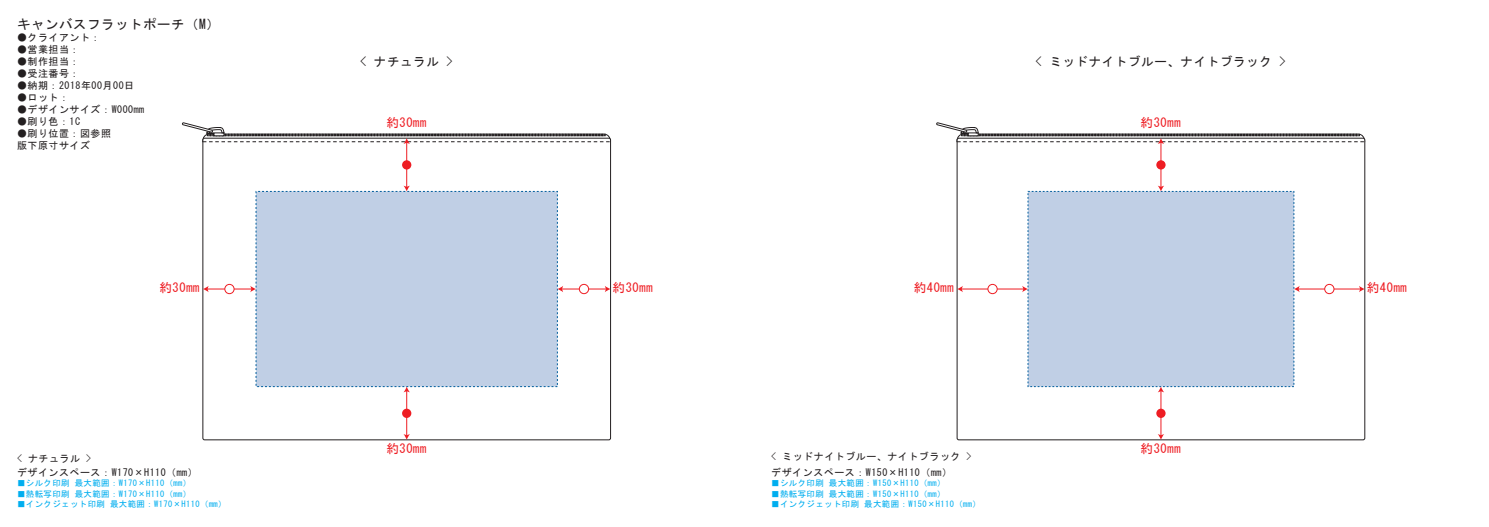
<style>
.page{position:relative;width:1489px;height:527px;background:#fff}
.page>*{position:absolute;margin:0;border:0;box-sizing:border-box;transform-origin:0 0}
.t1{font:13.38px "MS Gothic";letter-spacing:.05em;color:#231f20}
.t2{font:12.5px "MS Gothic";letter-spacing:.05em;color:#ee1d23}
.t3{font:12.5px "MS Gothic";letter-spacing:.05em;color:#231f20}
.t4{font:10px/12px "MS Gothic";letter-spacing:.05em;color:#231f20}
.t5{font:8.44px "MS Gothic";letter-spacing:.05em;color:#00aeef}
</style>
<div class="page">
<div style="left:256px;top:191px;width:301px;height:195px;background:#c0cfe5"></div>
<div style="left:1027px;top:191px;width:266px;height:195px;background:#c0cfe5"></div>
<hr style="left:406px;top:390px;width:1px;height:45px;background:#ee1d23">
<svg style="left:403px;top:433px;width:7px;height:6px"></svg>
<svg style="left:403px;top:386px;width:7px;height:6px"></svg>
<div style="left:402px;top:408px;width:9px;height:9px;background:#ee1d23;border-radius:50%"></div>
<hr style="left:406px;top:142px;width:1px;height:45px;background:#ee1d23">
<svg style="left:403px;top:185px;width:7px;height:6px"></svg>
<svg style="left:182px;top:122px;width:429px;height:22px"></svg>
<div style="left:402px;top:160px;width:9px;height:9px;background:#ee1d23;border-radius:50%"></div>
<hr style="left:207px;top:288px;width:45px;height:1px;background:#ee1d23">
<svg style="left:250px;top:285px;width:6px;height:7px"></svg>
<svg style="left:203px;top:285px;width:6px;height:7px"></svg>
<div style="left:225px;top:284px;width:9px;height:9px;background:#fff;border-radius:50%"></div>
<div style="left:224px;top:284px;width:10px;height:10px;border:1px solid #ee1d23;border-radius:50%"></div>
<hr style="left:561px;top:288px;width:45px;height:1px;background:#ee1d23">
<svg style="left:604px;top:286px;width:6px;height:6px"></svg>
<svg style="left:557px;top:285px;width:6px;height:7px"></svg>
<div style="left:579px;top:284px;width:9px;height:9px;background:#fff;border-radius:50%"></div>
<div style="left:579px;top:284px;width:10px;height:10px;border:1px solid #ee1d23;border-radius:50%"></div>
<hr style="left:1160px;top:390px;width:1px;height:45px;background:#ee1d23">
<svg style="left:1158px;top:433px;width:6px;height:6px"></svg>
<svg style="left:1157px;top:386px;width:7px;height:6px"></svg>
<div style="left:1156px;top:408px;width:9px;height:9px;background:#ee1d23;border-radius:50%"></div>
<hr style="left:1160px;top:142px;width:1px;height:45px;background:#ee1d23">
<svg style="left:1157px;top:185px;width:7px;height:6px"></svg>
<svg style="left:936px;top:122px;width:428px;height:22px"></svg>
<div style="left:1156px;top:160px;width:9px;height:9px;background:#ee1d23;border-radius:50%"></div>
<hr style="left:961px;top:288px;width:62px;height:1px;background:#ee1d23">
<svg style="left:1022px;top:286px;width:5px;height:6px"></svg>
<svg style="left:957px;top:285px;width:5px;height:7px"></svg>
<div style="left:987px;top:284px;width:10px;height:9px;background:#fff;border-radius:50%"></div>
<div style="left:987px;top:284px;width:10px;height:10px;border:1px solid #ee1d23;border-radius:50%"></div>
<hr style="left:1297px;top:288px;width:63px;height:1px;background:#ee1d23">
<svg style="left:1358px;top:286px;width:6px;height:6px"></svg>
<svg style="left:1293px;top:285px;width:6px;height:7px"></svg>
<div style="left:1324px;top:284px;width:9px;height:9px;background:#fff;border-radius:50%"></div>
<div style="left:1324px;top:284px;width:10px;height:10px;border:1px solid #ee1d23;border-radius:50%"></div>
<h1 class="t1" style="left:17px;top:18px;width:204px">キャンバスフラットポーチ（M）</h1>
<p class="t4" style="left:17px;top:31px;width:85px">●クライアント：</p>
<p class="t4" style="left:17px;top:43px;width:64px">●営業担当：</p>
<p class="t4" style="left:17px;top:55px;width:64px">●制作担当：</p>
<p class="t4" style="left:17px;top:67px;width:64px">●受注番号：</p>
<p class="t4" style="left:17px;top:79px;width:119px">●納期：2018年00月00日</p>
<p class="t4" style="left:17px;top:91px;width:54px">●ロット：</p>
<p class="t4" style="left:17px;top:103px;width:129px">●デザインサイズ：W000mm</p>
<p class="t4" style="left:17px;top:115px;width:65px">●刷り色：1C</p>
<p class="t4" style="left:17px;top:128px;width:96px">●刷り位置：図参照版下原寸サイズ</p>
<p class="t3" style="left:360px;top:55px;width:94px">&lt; ナチュラル &gt;</p>
<p class="t2" style="left:386px;top:117px;width:41px">約30mm</p>
<p class="t3" style="left:1035px;top:55px;width:251px">&lt; ミッドナイトブルー、ナイトブラック &gt;</p>
<p class="t2" style="left:1140px;top:117px;width:41px">約30mm</p>
<p class="t2" style="left:159px;top:280px;width:41px">約30mm</p>
<p class="t2" style="left:612px;top:280px;width:41px">約30mm</p>
<p class="t2" style="left:913px;top:280px;width:41px">約40mm</p>
<p class="t2" style="left:1366px;top:280px;width:41px">約40mm</p>
<p class="t4" style="left:17px;top:452px;width:76px">&lt; ナチュラル &gt;</p>
<p class="t2" style="left:386px;top:442px;width:41px">約30mm</p>
<p class="t4" style="left:771px;top:450px;width:202px">&lt; ミッドナイトブルー、ナイトブラック &gt;</p>
<p class="t2" style="left:1140px;top:442px;width:41px">約30mm</p>
<p class="t4" style="left:17px;top:466px;width:182px">デザインスペース：W170×H110（mm）</p>
<p class="t5" style="left:17px;top:478px;width:176px">■シルク印刷 最大範囲：W170×H110（mm）</p>
<p class="t5" style="left:17px;top:489px;width:176px">■熱転写印刷 最大範囲：W170×H110（mm）</p>
<p class="t5" style="left:17px;top:499px;width:211px">■インクジェット印刷 最大範囲：W170×H110（mm）</p>
<p class="t4" style="left:771px;top:466px;width:182px">デザインスペース：W150×H110（mm）</p>
<p class="t5" style="left:771px;top:478px;width:176px">■シルク印刷 最大範囲：W150×H110（mm）</p>
<p class="t5" style="left:771px;top:489px;width:176px">■熱転写印刷 最大範囲：W150×H110（mm）</p>
<p class="t5" style="left:771px;top:499px;width:211px">■インクジェット印刷 最大範囲：W150×H110（mm）</p>
</div>
